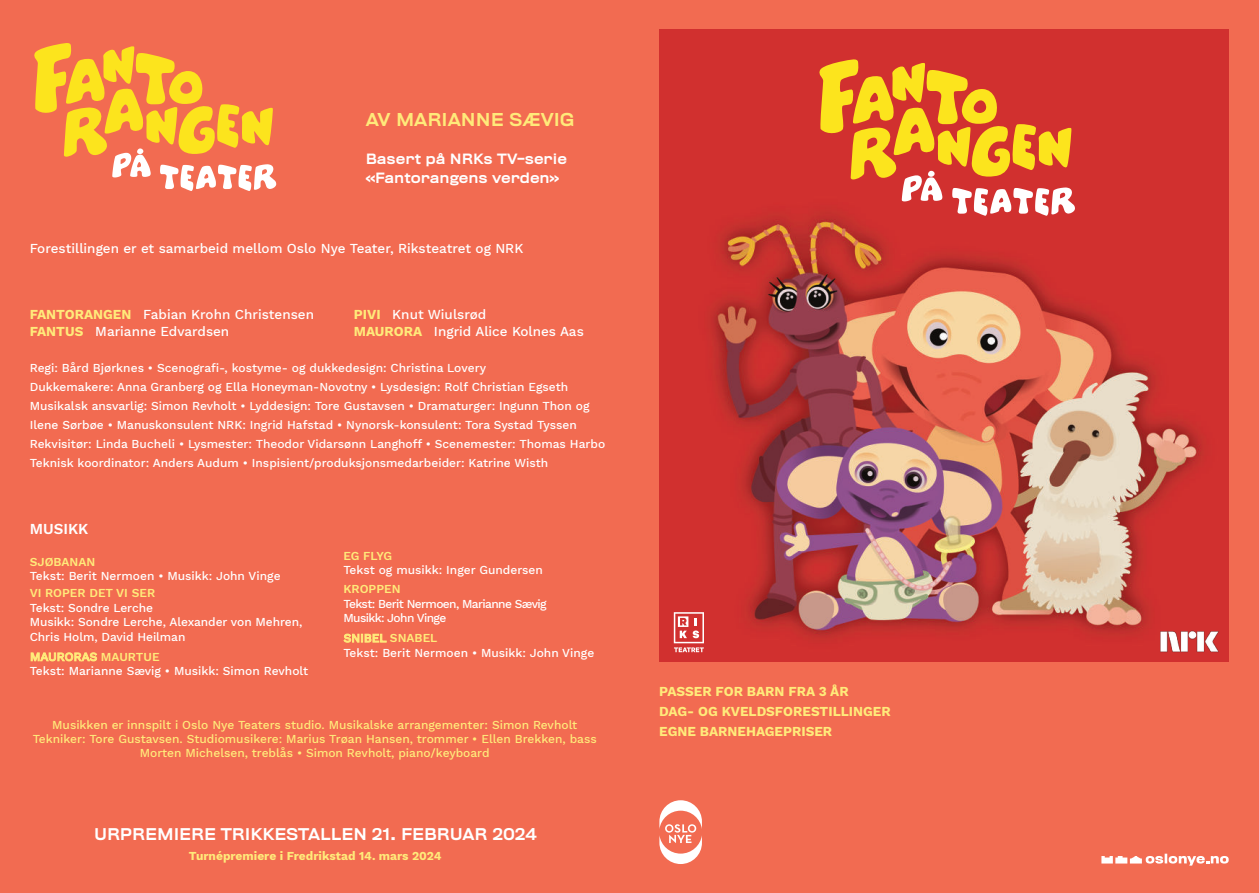
<style>
.page{position:relative;width:1259px;height:893px;background:#f26b51}
.page>*{position:absolute;margin:0;border:0;box-sizing:border-box;transform-origin:0 0}
.t1{font:500 16.5px "Rhode";color:#ffea7a}
.t2{font:500 15px "Rhode";color:#fff}
.t3{font:600 15px "Work Sans";color:#fff}
.t4{font:500 13.5px "Work Sans";color:#fff}
.t5{font:700 13.5px/19.8px "Work Sans";color:#ffea7a}
.t6{font:500 13.2px/18.6px "Rhode";color:#fff}
.t7{font:500 12px/18.9px "Work Sans";color:#fff}
.t8{font:500 12px/14.4px "Work Sans";color:#ffea7a;text-align:center}
.t9{font:500 12px/14.4px "Work Sans";letter-spacing:-.05em;color:#fff}
.t10{font:600 12px "Work Sans";color:#ffea7a}
.t11{font:700 12px "Work Sans";color:#ffea7a}
.s1{font-weight:700;color:#ffea7a}
.s2{color:#ffea7a}
.s3{font-weight:600;color:#ffea7a}
</style>
<div class="page">
<svg style="left:34px;top:43px;width:242px;height:148px"></svg>
<img style="left:659px;top:30px;width:569px;height:631px">
<svg style="left:819px;top:59px;width:256px;height:157px"></svg>
<img style="left:1150px;top:625px;width:78px;height:36px">
<svg style="left:674px;top:612px;width:30px;height:40px"></svg>
<svg style="left:659px;top:800px;width:43px;height:64px"></svg>
<svg style="left:1101px;top:854px;width:127px;height:12px"></svg>
<h1 class="t1" style="left:366px;top:112px;width:210px">AV MARIANNE SÆVIG</h1>
<p class="t6" style="left:366px;top:151px;width:203px">Basert på NRKs TV-serie «Fantorangens verden»</p>
<p class="t4" style="left:30px;top:242px;width:495px">Forestillingen er et samarbeid mellom Oslo Nye Teater, Riksteatret og NRK</p>
<p class="t4" style="left:30px;top:308px;width:286px"><span class="s1">FANTORANGEN</span> Fabian Krohn Christensen</p>
<p class="t4" style="left:354px;top:308px;width:134px"><span class="s1">PIVI</span> Knut Wiulsrød</p>
<p class="t4" style="left:30px;top:325px;width:201px"><span class="s1">FANTUS</span> Marianne Edvardsen</p>
<p class="t4" style="left:354px;top:325px;width:231px"><span class="s1">MAURORA</span> Ingrid Alice Kolnes Aas</p>
<p class="t7" style="left:30px;top:359px;width:577px">Regi: Bård Bjørknes ï Scenografi-, kostyme- og dukkedesign: Christina Lovery<br>Dukkemakere: Anna Granberg og Ella Honeyman-Novotny ï Lysdesign: Rolf Christian Egseth Musikalsk ansvarlig: Simon Revholt ï Lyddesign: Tore Gustavsen ï Dramaturger: Ingunn Thon og Ilene Sørbøe ï Manuskonsulent NRK: Ingrid Hafstad ï Nynorsk-konsulent: Tora Systad Tyssen Rekvisitør: Linda Bucheli ï Lysmester: Theodor Vidarsønn Langhoff ï Scenemester: Thomas Harbo Teknisk koordinator: Anders Audum ï Inspisient/produksjonsmedarbeider: Katrine Wisth</p>
<p class="t3" style="left:30px;top:523px;width:60px">MUSIKK</p>
<p class="t10" style="left:30px;top:557px;width:67px">SJØBANAN</p>
<p class="t7" style="left:30px;top:567px;width:252px">Tekst: Berit Nermoen ï Musikk: John Vinge</p>
<p class="t10" style="left:30px;top:589px;width:127px">VI ROPER DET VI SER</p>
<p class="t7" style="left:30px;top:601px;width:274px;line-height:14.4px">Tekst: Sondre Lerche<br>Musikk: Sondre Lerche, Alexander von Mehren,<br>Chris Holm, David Heilman</p>
<p class="t7" style="left:30px;top:650px;width:280px;line-height:14.5px"><span class="s2">MAURORAS</span> <span class="s3">MAURTUE<br></span>Tekst: Marianne Sævig ï Musikk: Simon Revholt</p>
<p class="t10" style="left:343px;top:551px;width:50px">EG FLYG</p>
<p class="t7" style="left:343px;top:561px;width:201px">Tekst og musikk: Inger Gundersen</p>
<p class="t10" style="left:343px;top:584px;width:59px">KROPPEN</p>
<p class="t9" style="left:343px;top:597px;width:205px">Tekst: Berit Nermoen, Marianne Sævig<br>Musikk: John Vinge</p>
<p class="t7" style="left:343px;top:631px;width:252px;line-height:14.5px"><span class="s2">SNIBEL</span> <span class="s3">SNABEL<br></span>Tekst: Berit Nermoen ï Musikk: John Vinge</p>
<p class="t8" style="left:33px;top:718px;width:565px">Musikken er innspilt i Oslo Nye Teaters studio. Musikalske arrangementer: Simon Revholt<br>Tekniker: Tore Gustavsen. Studiomusikere: Marius Trøan Hansen, trommer ï Ellen Brekken, bass<br>Morten Michelsen, treblås ï Simon Revholt, piano/keyboard</p>
<p class="t2" style="left:94px;top:827px;width:444px">URPREMIERE TRIKKESTALLEN 21. FEBRUAR 2024</p>
<p class="t11" style="left:189px;top:851px;width:254px">Turnépremiere i Fredrikstad 14. mars 2024</p>
<p class="t5" style="left:659px;top:682px;width:233px">PASSER FOR BARN FRA 3 ÅR<br>DAG- OG KVELDSFORESTILLINGER<br>EGNE BARNEHAGEPRISER</p>
</div>
